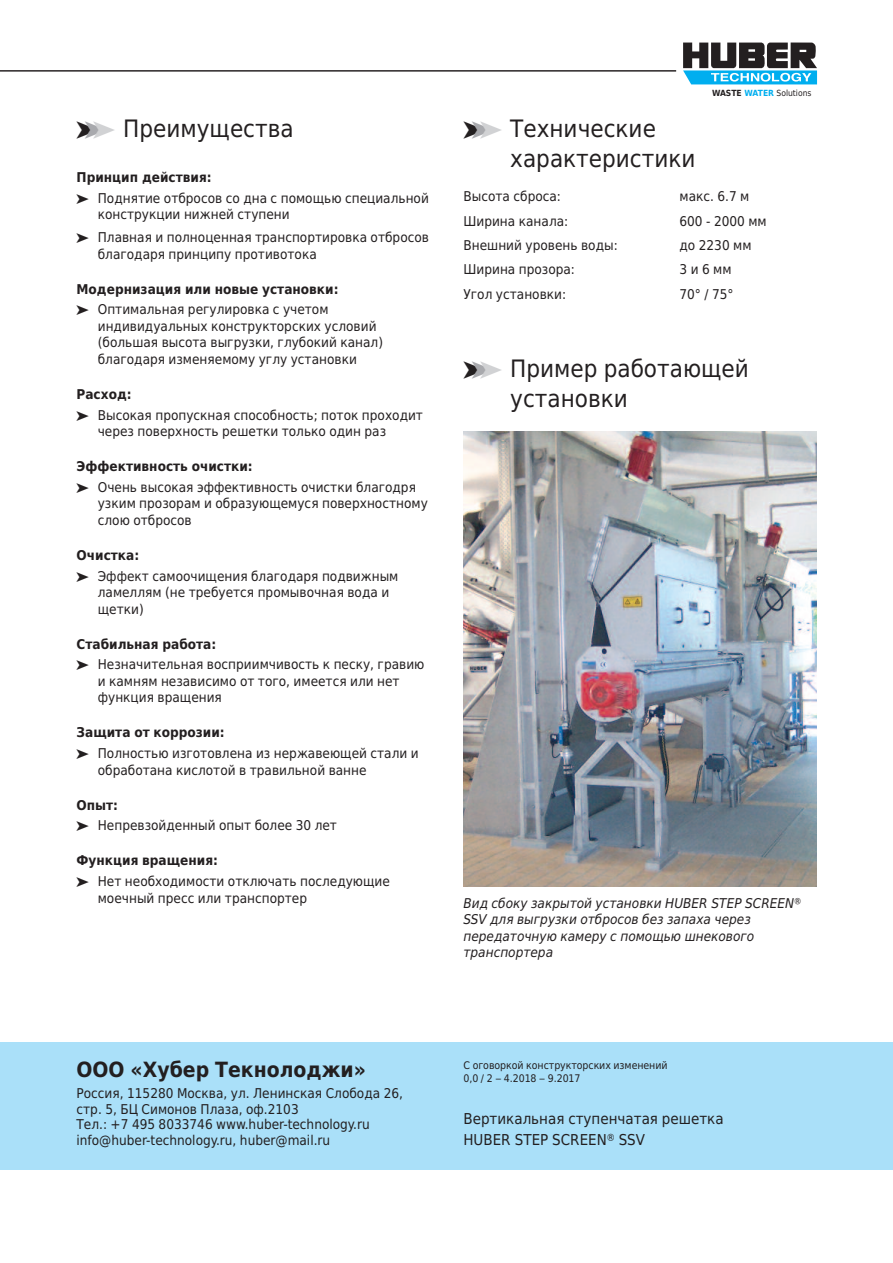
<style>
.page{position:relative;width:893px;height:1263px;background:#fff}
.page>*{position:absolute;margin:0;border:0;box-sizing:border-box;transform-origin:0 0}
.t1{font:24px/30px "Huber Tec";color:#231f20}
.t2{font:700 21px "Huber Tec";color:#231f20}
.t3{font:15px/21px "Huber Tec";color:#231f20}
.t4{font:13.5px/16.5px "Huber Tec";color:#231f20}
.t5{font:700 13.5px "Huber Tec";color:#231f20}
.t6{font:italic 13.5px/16.5px "Huber Tec";color:#231f20}
.t7{font:10.5px/13.5px "Huber Tec";letter-spacing:-.005em;color:#231f20}
.t8{font:8.55px "Huber Tec";color:#231f20}
.s1{color:#a8a9ad}
.s2{color:#d1d2d4}
.s3{font-weight:700}
.s4{font-weight:700;color:#00aeef}
</style>
<div class="page">
<svg style="left:683px;top:43px;width:134px;height:41px"></svg>
<hr style="left:0;top:71px;width:676px;height:1px;background:#231f20">
<div style="left:0;top:1042px;width:893px;height:127px;background:#aae0f9"></div>
<img style="left:463px;top:432px;width:353px;height:455px">
<h1 class="t1" style="left:77px;top:114px;width:219px">➤<span class="s1">➤</span><span class="s2">➤</span> Преимущества</h1>
<p class="t5" style="left:77px;top:169px;width:137px">Принцип действия:</p>
<p class="t4" style="left:98px;top:190px;width:333px;text-indent:-21px">➤ Поднятие отбросов со дна с помощью специальной конструкции нижней ступени</p>
<p class="t4" style="left:98px;top:229px;width:333px;text-indent:-21px">➤ Плавная и полноценная транспортировка отбросов благодаря принципу противотока</p>
<p class="t5" style="left:77px;top:281px;width:264px">Модернизация или новые установки:</p>
<p class="t4" style="left:98px;top:301px;width:287px;text-indent:-21px">➤ Оптимальная регулировка с учетом индивидуальных конструкторских условий (большая высота выгрузки, глубокий канал) благодаря изменяемому углу установки</p>
<p class="t5" style="left:77px;top:386px;width:57px">Расход:</p>
<p class="t4" style="left:98px;top:407px;width:327px;text-indent:-21px">➤ Высокая пропускная способность; поток проходит через поверхность решетки только один раз</p>
<p class="t5" style="left:77px;top:458px;width:178px">Эффективность очистки:</p>
<p class="t4" style="left:98px;top:479px;width:332px;text-indent:-21px">➤ Очень высокая эффективность очистки благодря узким прозорам и образующемуся поверхностному слою отбросов</p>
<p class="t5" style="left:77px;top:547px;width:64px">Очистка:</p>
<p class="t4" style="left:98px;top:568px;width:302px;text-indent:-21px">➤ Эффект самоочищения благодаря подвижным ламеллям (не требуется промывочная вода и щетки)</p>
<p class="t5" style="left:77px;top:636px;width:141px">Стабильная работа:</p>
<p class="t4" style="left:98px;top:656px;width:328px;text-indent:-21px">➤ Незначительная восприимчивость к песку, гравию и камням независимо от того, имеется или нет функция вращения</p>
<p class="t5" style="left:77px;top:725px;width:150px">Защита от коррозии:</p>
<p class="t4" style="left:98px;top:745px;width:322px;text-indent:-21px">➤ Полностью изготовлена из нержавеющей стали и обработана кислотой в травильной ванне</p>
<p class="t5" style="left:77px;top:797px;width:43px">Опыт:</p>
<p class="t4" style="left:77px;top:817px;width:262px">➤ Непревзойденный опыт более 30 лет</p>
<p class="t5" style="left:77px;top:853px;width:143px">Функция вращения:</p>
<p class="t4" style="left:98px;top:873px;width:294px;text-indent:-21px">➤ Нет необходимости отключать последующие моечный пресс или транспортер</p>
<p class="t8" style="left:712px;top:86px;width:101px"><span class="s3">WASTE</span> <span class="s4">WATER</span> Solutions</p>
<h1 class="t1" style="left:510px;top:114px;width:187px;text-indent:-47px">➤<span class="s1">➤</span><span class="s2">➤</span> Технические характеристики</h1>
<p class="t4" style="left:463px;top:188px;width:99px">Высота сброса:</p>
<p class="t4" style="left:679px;top:188px;width:71px">макс. 6.7 м</p>
<p class="t4" style="left:463px;top:213px;width:106px">Ширина канала:</p>
<p class="t4" style="left:679px;top:213px;width:89px">600 - 2000 мм</p>
<p class="t4" style="left:463px;top:237px;width:156px">Внешний уровень воды:</p>
<p class="t4" style="left:679px;top:237px;width:73px">до 2230 мм</p>
<p class="t4" style="left:463px;top:261px;width:113px">Ширина прозора:</p>
<p class="t4" style="left:679px;top:261px;width:54px">3и6мм</p>
<p class="t4" style="left:463px;top:286px;width:104px">Угол установки:</p>
<p class="t4" style="left:679px;top:286px;width:56px">70° / 75°</p>
<h1 class="t1" style="left:510px;top:353px;width:240px;text-indent:-47px">➤<span class="s1">➤</span><span class="s2">➤</span> Пример работающей установки</h1>
<p class="t6" style="left:463px;top:895px;width:339px">Вид сбоку закрытой установки HUBER STEP SCREEN® SSV для выгрузки отбросов без запаха через передаточную камеру с помощью шнекового транспортера</p>
<h2 class="t2" style="left:77px;top:1057px;width:291px">ООО «Хубер Текнолоджи»</h2>
<p class="t4" style="left:77px;top:1085px;width:328px;line-height:15.8px">Россия, 115280 Москва, ул. Ленинская Слобода 26, стр. 5, БЦ Симонов Плаза, оф.2103<br>Тел.: +7 495 8033746 www.huber-technology.ru info@huber-technology.ru, huber@mail.ru</p>
<p class="t7" style="left:463px;top:1058px;width:206px">С оговоркой конструкторских изменений<br>0,0 / 2 – 4.2018 – 9.2017</p>
<p class="t3" style="left:463px;top:1109px;width:262px">Вертикальная ступенчатая решетка<br>HUBER STEP SCREEN® SSV</p>
</div>
